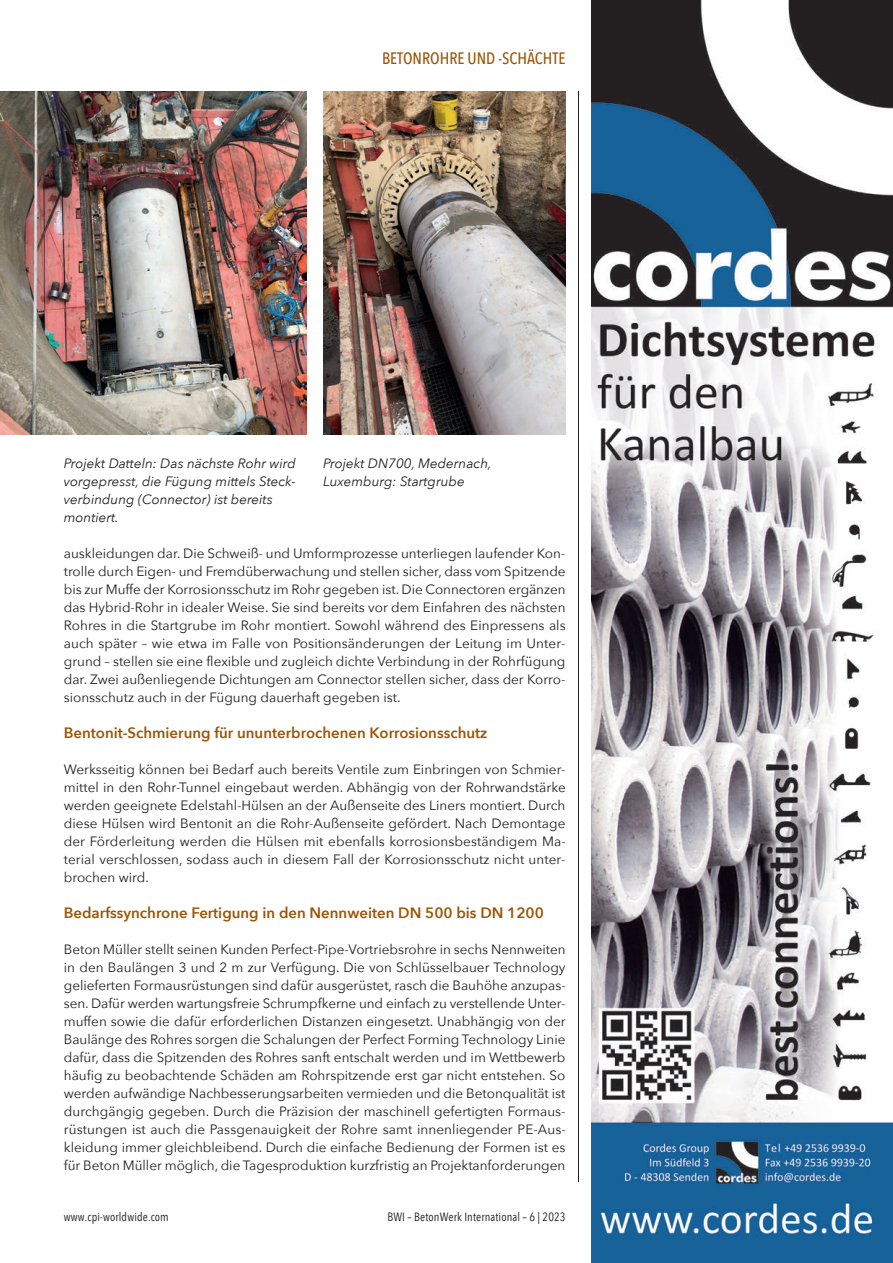
<style>
.page{position:relative;width:893px;height:1263px;background:#fff}
.page>*{position:absolute;margin:0;border:0;box-sizing:border-box;transform-origin:0 0}
.t1{font:500 16.5px "Avenir Next Condensed";color:#9c5506}
.t2{font:600 15px "Avenir Next";color:#9c5506}
.t3{font:13.5px/18px "Avenir Next";color:#231f20;text-align:justify}
.t4{font:italic 13.5px/18px "Avenir Next";color:#231f20}
.t5{font:12px "Avenir Next Condensed";letter-spacing:.01em;color:#231f20}
</style>
<div class="page">
<hr style="left:578px;top:91px;width:1px;height:1091px;background:#231f20">
<img style="left:0;top:91px;width:306px;height:344px">
<img style="left:323px;top:91px;width:243px;height:344px">
<img style="left:591px;top:0;width:302px;height:1263px">
<p class="t1" style="left:382px;top:49px;width:185px">BETONROHRE UND -SCHÄCHTE</p>
<p class="t4" style="left:64px;top:454px;width:234px">Projekt Datteln: Das nächste Rohr wird vorgepresst, die Fügung mittels Steck&shy;verbindung (Connector) ist bereits montiert.</p>
<p class="t4" style="left:323px;top:454px;width:170px">Projekt DN700, Medernach,<br>Luxemburg: Startgrube</p>
<p class="t3" style="left:64px;top:544px;width:503px">auskleidungen dar. Die Schweiß- und Umformprozesse unterliegen laufender Kon&shy;trolle durch Eigen- und Fremdüberwachung und stellen sicher, dass vom Spitzende bis zur Muffe der Korrosionsschutz im Rohr gegeben ist. Die Connectoren ergänzen das Hybrid-Rohr in idealer Weise. Sie sind bereits vor dem Einfahren des nächsten Rohres in die Startgrube im Rohr montiert. Sowohl während des Einpressens als auch später – wie etwa im Falle von Positionsänderungen der Leitung im Unter&shy;grund – stellen sie eine flexible und zugleich dichte Verbindung in der Rohrfügung dar. Zwei außenliegende Dichtungen am Connector stellen sicher, dass der Korro&shy;sionsschutz auch in der Fügung dauerhaft gegeben ist.</p>
<p class="t2" style="left:64px;top:720px;width:425px">Bentonit-Schmierung für ununterbrochenen Korrosionsschutz</p>
<p class="t3" style="left:64px;top:760px;width:503px">Werksseitig können bei Bedarf auch bereits Ventile zum Einbringen von Schmier&shy;mittel in den Rohr-Tunnel eingebaut werden. Abhängig von der Rohrwandstärke werden geeignete Edelstahl-Hülsen an der Außenseite des Liners montiert. Durch diese Hülsen wird Bentonit an die Rohr-Außenseite gefördert. Nach Demontage der Förderleitung werden die Hülsen mit ebenfalls korrosionsbeständigem Ma&shy;terial verschlossen, sodass auch in diesem Fall der Korrosionsschutz nicht unter&shy;brochen wird.</p>
<p class="t2" style="left:64px;top:900px;width:482px">Bedarfssynchrone Fertigung in den Nennweiten DN 500 bis DN 1200</p>
<p class="t3" style="left:64px;top:940px;width:503px">Beton Müller stellt seinen Kunden Perfect-Pipe-Vortriebsrohre in sechs Nennweiten in den Baulängen 3 und 2 m zur Verfügung. Die von Schlüsselbauer Technology gelieferten Formausrüstungen sind dafür ausgerüstet, rasch die Bauhöhe anzupas&shy;sen. Dafür werden wartungsfreie Schrumpfkerne und einfach zu verstellende Unter&shy;muffen sowie die dafür erforderlichen Distanzen eingesetzt. Unabhängig von der Baulänge des Rohres sorgen die Schalungen der Perfect Forming Technology Linie dafür, dass die Spitzenden des Rohres sanft entschalt werden und im Wettbewerb häufig zu beobachtende Schäden am Rohrspitzende erst gar nicht entstehen. So werden aufwändige Nachbesserungsarbeiten vermieden und die Betonqualität ist durchgängig gegeben. Durch die Präzision der maschinell gefertigten Formaus&shy;rüstungen ist auch die Passgenauigkeit der Rohre samt innenliegender PE-Aus&shy;kleidung immer gleichbleibend. Durch die einfache Bedienung der Formen ist es für Beton Müller möglich, die Tagesproduktion kurzfristig an Projektanforderungen</p>
<p class="t5" style="left:64px;top:1207px;width:107px">www.cpi-worldwide.com</p>
<p class="t5" style="left:387px;top:1207px;width:180px">BWI – BetonWerk International – 6 | 2023</p>
</div>
